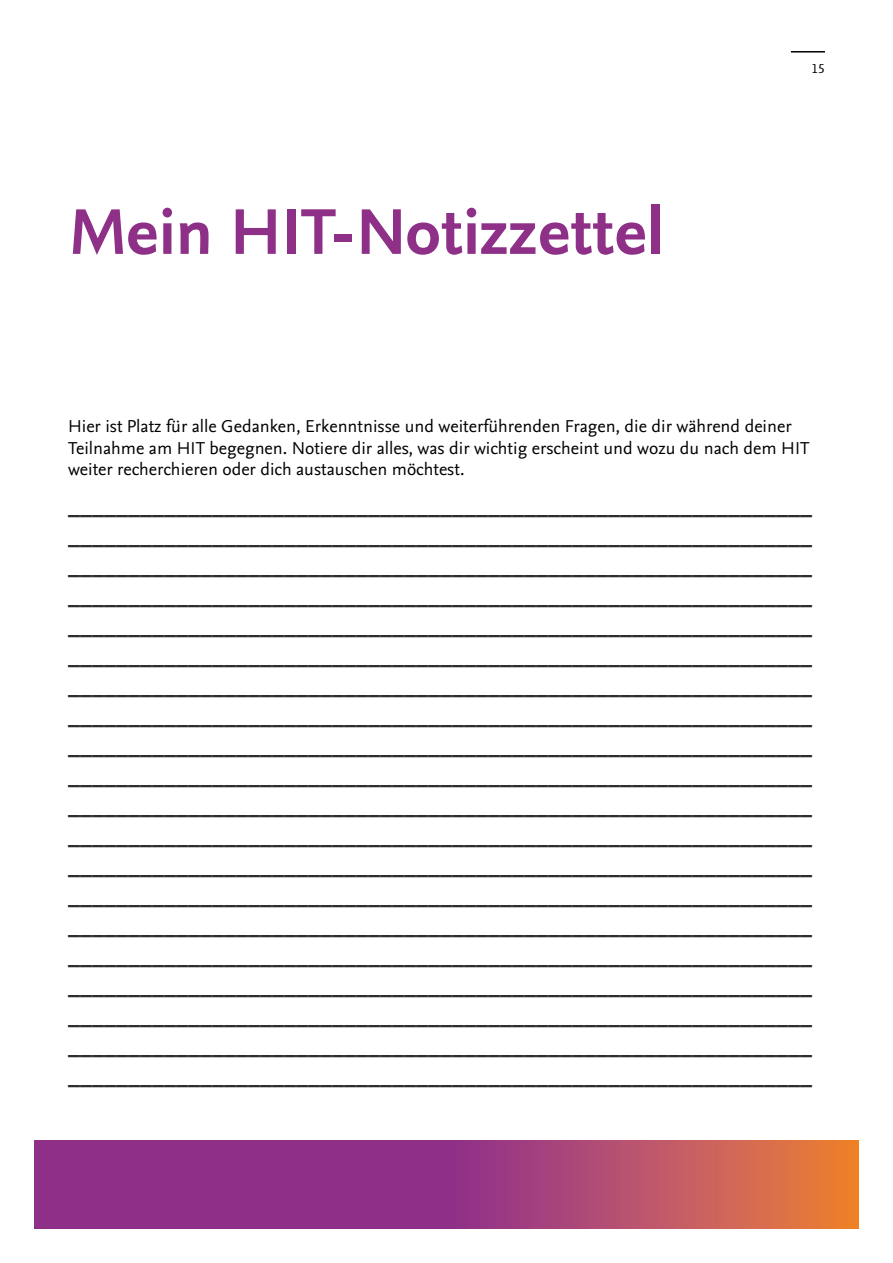
<style>
.page{position:relative;width:893px;height:1263px;background:#fff}
.page>*{position:absolute;margin:0;border:0;box-sizing:border-box;transform-origin:0 0}
.t1{font:700 67.5px "Nexus Sans Pro";color:#8e2f88}
.t2{font:700 24px/30px "Nexus Sans Pro";color:#2e2e2e;text-align:justify}
.t3{font:18px/21.6px "Nexus Sans Pro";color:#000}
.t4{font:13.5px "Nexus Sans Pro";color:#000}
</style>
<div class="page">
<hr style="left:791px;top:51px;width:34px;height:2px;background:#000">
<svg style="left:34px;top:1140px;width:825px;height:89px;background:#a64376"></svg>
<h1 class="t1" style="left:68px;top:181px;width:598px">Mein HIT-Notizzettel</h1>
<p class="t4" style="left:811px;top:58px;width:15px">15</p>
<p class="t3" style="left:68px;top:415px;width:743px">Hier ist Platz für alle Gedanken, Erkenntnisse und weiterführenden Fragen, die dir während deiner<br>Teilnahme am HIT begegnen. Notiere dir alles, was dir wichtig erscheint und wozu du nach dem HIT weiter recherchieren oder dich austauschen möchtest.</p>
<p class="t2" style="left:68px;top:491px;width:746px">______________________________________________________________ ______________________________________________________________ ______________________________________________________________ ______________________________________________________________ ______________________________________________________________ ______________________________________________________________ ______________________________________________________________ ______________________________________________________________ ______________________________________________________________ ______________________________________________________________ ______________________________________________________________ ______________________________________________________________ ______________________________________________________________ ______________________________________________________________ ______________________________________________________________ ______________________________________________________________ ______________________________________________________________ ______________________________________________________________ ______________________________________________________________ ______________________________________________________________</p>
</div>
